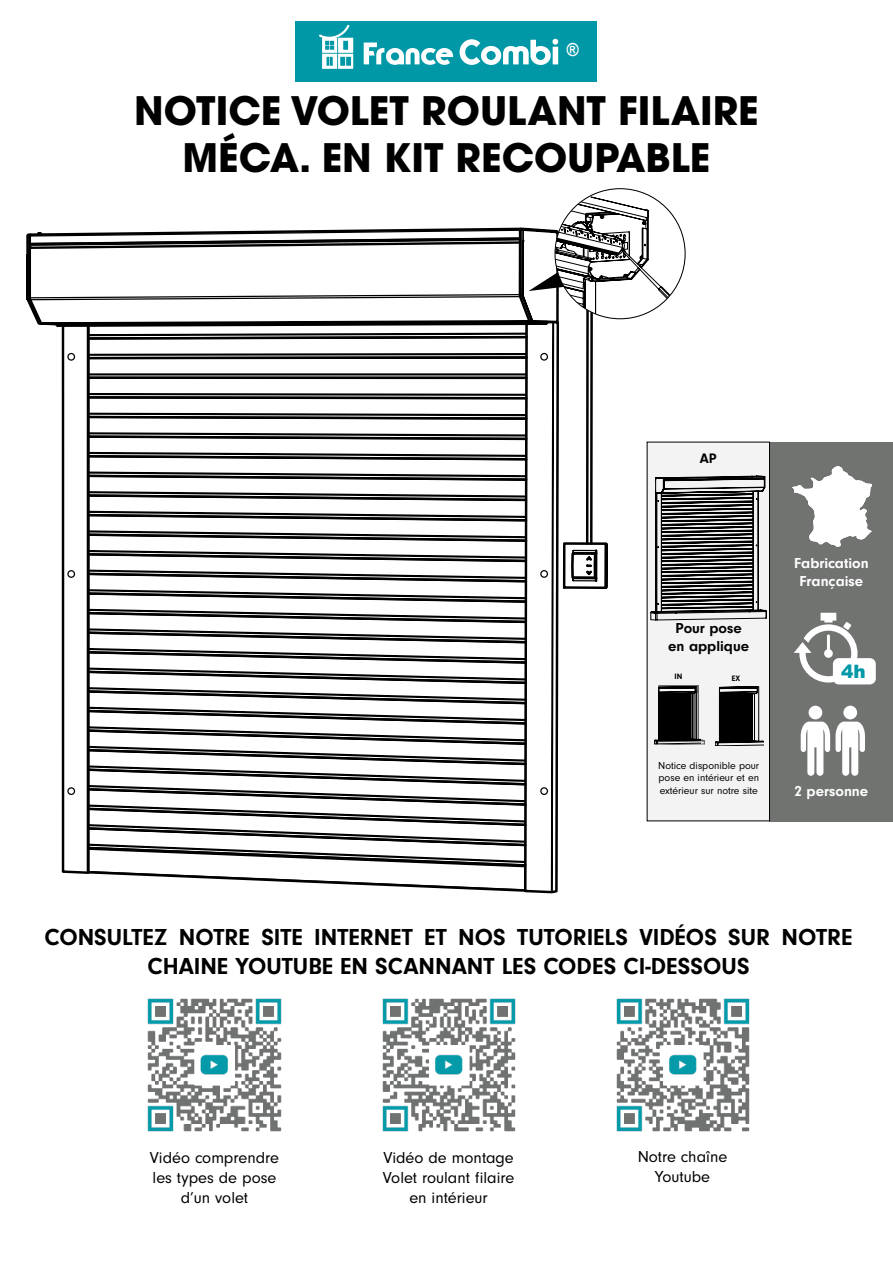
<style>
.page{position:relative;width:893px;height:1263px;background:#fff}
.page>*{position:absolute;margin:0;border:0;box-sizing:border-box;transform-origin:0 0}
.t1{font:700 39px/46.8px "ITC Avant Garde Pro";color:#000;text-align:center}
.t2{font:700 24px/28.5px "Neuzeit Gro";color:#000;text-align:center}
.t3{font:900 18.45px "Arial";color:#0098a7}
.t4{font:700 18px "Arial";color:#fff;scale:.9 1}
.t5{font:16.5px/19.8px "Neuzeit Gro";color:#000;text-align:center}
.t6{font:700 15px/18px "Neuzeit Gro";color:#fff;text-align:center}
.t7{font:700 15px/18px "Neuzeit Gro";color:#020203;text-align:center}
.t8{font:700 14.25px "Neuzeit Gro";color:#000}
.t9{font:10.5px/12.6px "Neuzeit Gro";color:#000;text-align:justify}
.t10{font:700 8.1px "Neuzeit Gro";color:#000}
</style>
<div class="page">
<div style="left:296px;top:21px;width:301px;height:61px;background:#0098a7"></div>
<svg style="left:364px;top:43px;width:89px;height:22px"></svg>
<svg style="left:460px;top:39px;width:98px;height:26px"></svg>
<svg style="left:319px;top:25px;width:34px;height:44px"></svg>
<div style="left:770px;top:442px;width:123px;height:379px;background:#717371"></div>
<svg style="left:794px;top:613px;width:63px;height:69px"></svg>
<div style="left:833px;top:658px;width:43px;height:26px;background:#fff;border-radius:6px"></div>
<img style="left:792px;top:466px;width:79px;height:80px">
<div style="left:809px;top:706px;width:13px;height:13px;background:#fff;border-radius:50%"></div>
<div style="left:843px;top:706px;width:14px;height:13px;background:#fff;border-radius:50%"></div>
<svg style="left:801px;top:721px;width:64px;height:55px"></svg>
<div style="left:647px;top:442px;width:123px;height:379px;background:#f4f3f4;border:1px solid #000"></div>
<svg style="left:26px;top:197px;width:741px;height:696px"></svg>
<img style="left:382px;top:998px;width:134px;height:134px">
<img style="left:616px;top:998px;width:134px;height:134px">
<img style="left:147px;top:998px;width:135px;height:134px">
<p class="t4" style="left:567px;top:37px;width:15px">®</p>
<h1 class="t1" style="left:134px;top:87px;width:626px">NOTICE VOLET ROULANT FILAIRE<br>MÉCA. EN KIT RECOUPABLE</h1>
<p class="t8" style="left:700px;top:450px;width:18px">AP</p>
<p class="t7" style="left:668px;top:619px;width:82px">Pour pose en applique</p>
<p class="t10" style="left:674px;top:672px;width:9px">IN</p>
<p class="t10" style="left:732px;top:674px;width:10px">EX</p>
<p class="t9" style="left:658px;top:759px;width:103px">Notice disponible pour pose en intérieur et en extérieur sur notre site</p>
<p class="t6" style="left:794px;top:554px;width:76px">Fabrication<br>Française</p>
<p class="t3" style="left:841px;top:658px;width:26px">4h</p>
<p class="t6" style="left:795px;top:782px;width:75px">2 personne</p>
<h2 class="t2" style="left:45px;top:923px;width:809px">CONSULTEZ NOTRE SITE INTERNET ET NOS TUTORIELS VIDÉOS SUR NOTRE<br>CHAINE YOUTUBE EN SCANNANT LES CODES CI-DESSOUS</h2>
<p class="t5" style="left:150px;top:1148px;width:131px">Vidéo comprendre les types de pose d’un volet</p>
<p class="t5" style="left:383px;top:1148px;width:133px">Vidéo de montage<br>Volet roulant filaire en intérieur</p>
<p class="t5" style="left:638px;top:1147px;width:91px">Notre chaîne<br>Youtube</p>
</div>
